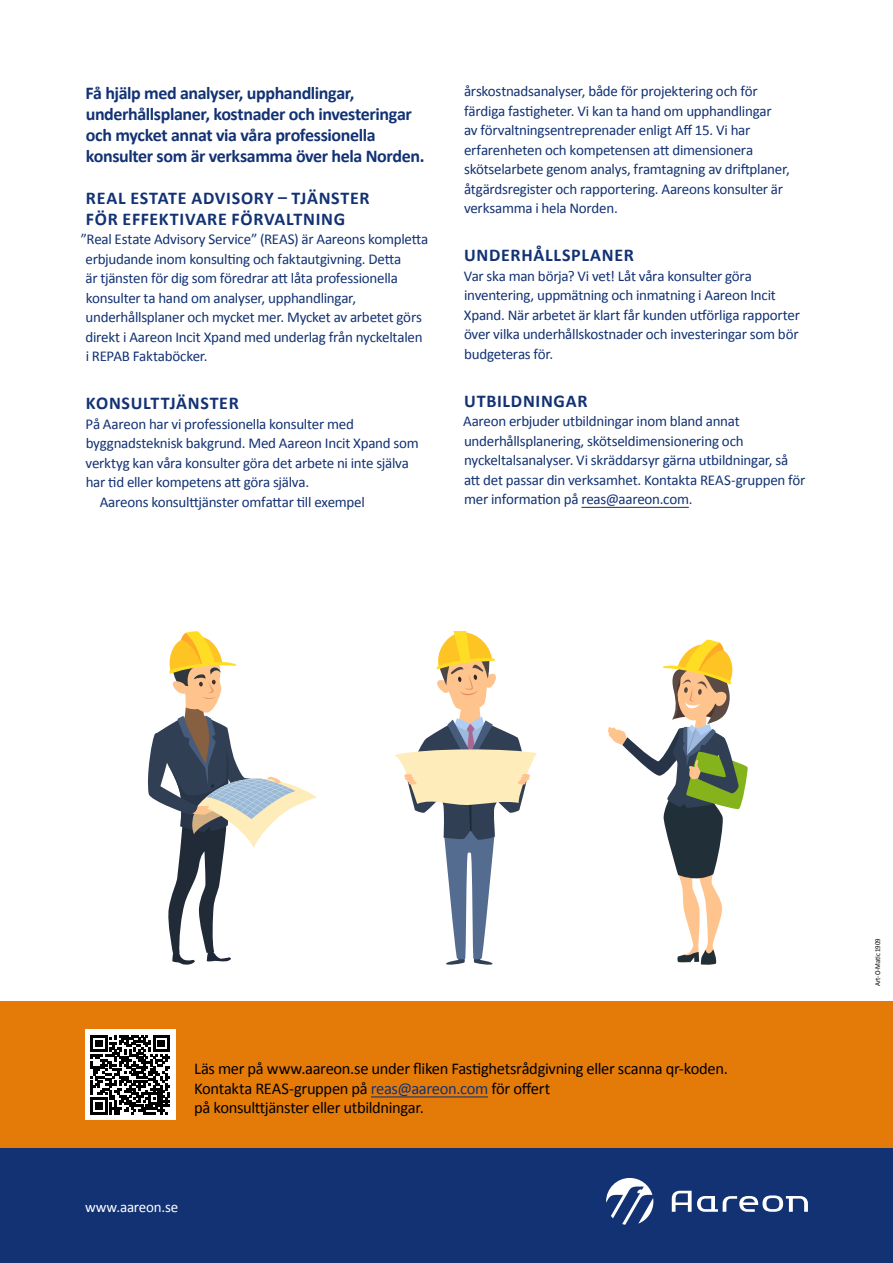
<style>
.page{position:relative;width:893px;height:1263px;background:#fff}
.page>*{position:absolute;margin:0;border:0;box-sizing:border-box;transform-origin:0 0}
.t1{font:700 18px/21px "Calibri";letter-spacing:-.02em;color:#123274}
.t2{font:700 18px/21px "Calibri";letter-spacing:.04em;color:#123274}
.t3{font:700 18px "Calibri";letter-spacing:.035em;color:#123274}
.t4{font:16.5px/19.5px "Calibri";letter-spacing:-.025em;color:#000}
.t5{font:15px/19.5px "Calibri";letter-spacing:-.02em;color:#123274}
.t6{font:15px "Calibri";letter-spacing:-.015em;color:#fff}
.t7{font:7.5px "Calibri";color:#000;scale:.9 1}
.s1{color:#123274}
</style>
<div class="page">
<div style="left:0;top:1148px;width:893px;height:115px;background:#123274"></div>
<hr style="left:581px;top:507px;width:108px;height:1px;background:#123274">
<svg style="left:606px;top:1178px;width:47px;height:47px"></svg>
<svg style="left:672px;top:1191px;width:136px;height:21px"></svg>
<div style="left:0;top:1001px;width:893px;height:147px;background:#e47b09"></div>
<hr style="left:371px;top:1096px;width:117px;height:1px;background:#123274">
<svg style="left:148px;top:631px;width:169px;height:334px"></svg>
<svg style="left:394px;top:631px;width:143px;height:334px"></svg>
<svg style="left:608px;top:639px;width:140px;height:326px"></svg>
<div style="left:85px;top:1030px;width:90px;height:90px;background:#fff"></div>
<svg style="left:90px;top:1035px;width:80px;height:79px"></svg>
<p class="t1" style="left:86px;top:81px;width:340px">Få hjälp med analyser, upphandlingar, underhållsplaner, kostnader och investeringar och mycket annat via våra professionella konsulter som är verksamma över hela Norden.</p>
<p class="t2" style="left:86px;top:186px;width:285px">REAL ESTATE ADVISORY – TJÄNSTER<br>FÖR EFFEKTIVARE FÖRVALTNING</p>
<p class="t5" style="left:86px;top:229px;width:344px;text-indent:-5px">”Real Estate Advisory Service” (REAS) är Aareons kompletta erbjudande inom konsulting och faktautgivning. Detta<br>är tjänsten för dig som föredrar att låta professionella konsulter ta hand om analyser, upphandlingar, underhållsplaner och mycket mer. Mycket av arbetet görs direkt i Aareon Incit Xpand med underlag från nyckeltalen i REPAB Faktaböcker.</p>
<p class="t3" style="left:86px;top:392px;width:154px">KONSULTTJÄNSTER</p>
<p class="t5" style="left:86px;top:413px;width:270px">På Aareon har vi professionella konsulter med</p>
<p class="t5" style="left:86px;top:433px;width:335px">byggnadsteknisk bakgrund. Med Aareon Incit Xpand som</p>
<p class="t5" style="left:86px;top:452px;width:325px">verktyg kan våra konsulter göra det arbete ni inte själva</p>
<p class="t5" style="left:86px;top:472px;width:225px">har tid eller kompetens att göra själva.</p>
<p class="t5" style="left:100px;top:491px;width:267px">Aareons konsulttjänster omfattar till exempel</p>
<p class="t5" style="left:464px;top:81px;width:327px">årskostnadsanalyser, både för projektering och för färdiga fastigheter. Vi kan ta hand om upphandlingar<br>av förvaltningsentreprenader enligt Aff 15. Vi har erfarenheten och kompetensen att dimensionera skötselarbete genom analys, framtagning av driftplaner, åtgärdsregister och rapportering. Aareons konsulter är verksamma i hela Norden.</p>
<p class="t2" style="left:464px;top:244px;width:171px">UNDERHÅLLSPLANER</p>
<p class="t5" style="left:464px;top:265px;width:338px">Var ska man börja? Vi vet! Låt våra konsulter göra inventering, uppmätning och inmatning i Aareon Incit Xpand. När arbetet är klart får kunden utförliga rapporter över vilka underhållskostnader och investeringar som bör budgeteras för.</p>
<p class="t2" style="left:464px;top:389px;width:125px">UTBILDNINGAR</p>
<p class="t5" style="left:463px;top:411px;width:344px">Aareon erbjuder utbildningar inom bland annat underhållsplanering, skötseldimensionering och nyckeltalsanalyser. Vi skräddarsyr gärna utbildningar, så att det passar din verksamhet. Kontakta REAS-gruppen för mer information på reas@aareon.com.</p>
<p class="t4" style="left:194px;top:1058px;width:535px">Läs mer på www.aareon.se under fliken Fastighetsrådgivning eller scanna qr-koden.<br>Kontakta REAS-gruppen på <span class="s1">reas@aareon.com</span> för offert<br>på konsulttjänster eller utbildningar.</p>
<p class="t6" style="left:85px;top:1198px;width:95px">www.aareon.se</p>
<p class="t7" style="left:873px;top:986px;width:55px;rotate:-90deg">Art-O-Matic 1909</p>
</div>
